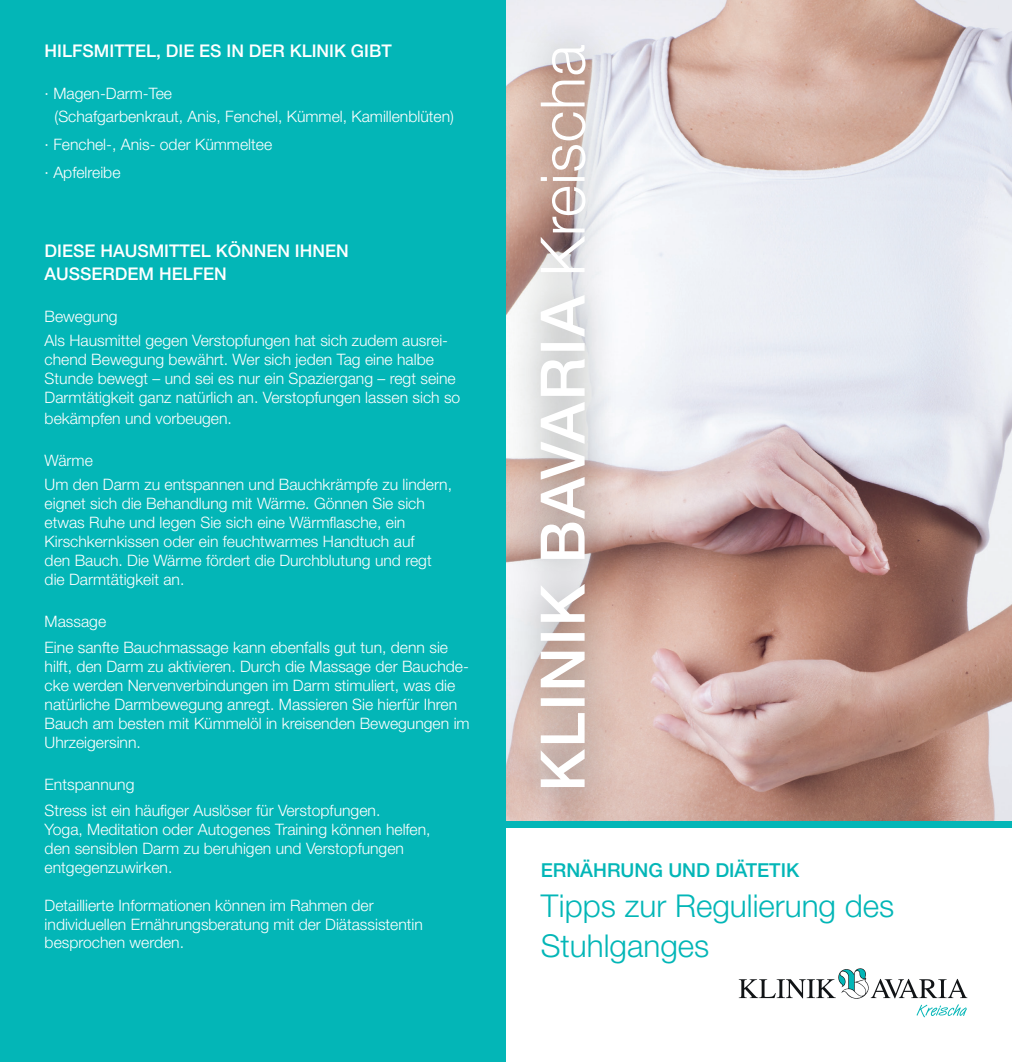
<style>
.page{position:relative;width:1012px;height:1062px;background:#fff}
.page>*{position:absolute;margin:0;border:0;box-sizing:border-box;transform-origin:0 0}
.Titel_2{font:300 31.5px "Helvetica Neue LT Std";color:#03b6b7}
.Titel_1{font:500 19.25px "Helvetica Neue LT Std";color:#03b6b7}
.Überschrift_1{font:500 17.5px "Helvetica Neue LT Std";color:#fff}
.Absatzformat_1{font:300 15.75px/18.9px "Helvetica Neue LT Std";color:#fff}
</style>
<div class="page">
<div style="left:0;top:0;width:506px;height:1062px;background:#03b6b7"></div>
<img style="left:506px;top:0;width:506px;height:821px">
<div style="left:502px;top:10px;width:121px;height:815px;background:#111416;opacity:.5"></div>
<svg style="left:541px;top:45px;width:45px;height:742px"></svg>
<div style="left:504px;top:821px;width:508px;height:7px;background:#03b6b7"></div>
<svg style="left:917px;top:1004px;width:50px;height:13px"></svg>
<svg style="left:739px;top:968px;width:228px;height:30px"></svg>
<p class="Überschrift_1" style="left:45px;top:40px;width:349px">HILFSMITTEL, DIE ES IN DER KLINIK GIBT</p>
<p class="Absatzformat_1" style="left:45px;top:84px;width:129px">∙ Magen-Darm-Tee</p>
<p class="Absatzformat_1" style="left:55px;top:107px;width:401px">(Schafgarbenkraut, Anis, Fenchel, Kümmel, Kamillenblüten)</p>
<p class="Absatzformat_1" style="left:45px;top:135px;width:229px">∙ Fenchel-, Anis- oder Kümmeltee</p>
<p class="Absatzformat_1" style="left:45px;top:163px;width:77px">∙ Apfelreibe</p>
<p class="Überschrift_1" style="left:45px;top:240px;width:306px">DIESE HAUSMITTEL KÖNNEN IHNEN</p>
<p class="Überschrift_1" style="left:45px;top:263px;width:184px">AUSSERDEM HELFEN</p>
<p class="Absatzformat_1" style="left:45px;top:306px;width:74px">Bewegung</p>
<p class="Absatzformat_1" style="left:45px;top:331px;width:417px">Als Hausmittel gegen Verstopfungen hat sich zudem ausrei&shy;chend Bewegung bewährt. Wer sich jeden Tag eine halbe Stunde bewegt – und sei es nur ein Spaziergang – regt seine Darmtätigkeit ganz natürlich an. Verstopfungen lassen sich so</p>
<p class="Absatzformat_1" style="left:45px;top:408px;width:189px">bekämpfen und vorbeugen.</p>
<p class="Absatzformat_1" style="left:45px;top:450px;width:50px">Wärme</p>
<p class="Absatzformat_1" style="left:45px;top:475px;width:409px">Um den Darm zu entspannen und Bauchkrämpfe zu lindern, eignet sich die Behandlung mit Wärme. Gönnen Sie sich</p>
<p class="Absatzformat_1" style="left:45px;top:513px;width:362px">etwas Ruhe und legen Sie sich eine Wärmflasche, ein</p>
<p class="Absatzformat_1" style="left:45px;top:532px;width:371px">Kirschkernkissen oder ein feuchtwarmes Handtuch auf</p>
<p class="Absatzformat_1" style="left:45px;top:550px;width:389px">den Bauch. Die Wärme fördert die Durchblutung und regt</p>
<p class="Absatzformat_1" style="left:45px;top:569px;width:141px">die Darmtätigkeit an.</p>
<p class="Absatzformat_1" style="left:45px;top:611px;width:63px">Massage</p>
<p class="Absatzformat_1" style="left:45px;top:638px;width:405px">Eine sanfte Bauchmassage kann ebenfalls gut tun, denn sie</p>
<p class="Absatzformat_1" style="left:45px;top:657px;width:427px">hilft, den Darm zu aktivieren. Durch die Massage der Bauchde&shy;cke werden Nervenverbindungen im Darm stimuliert, was die natürliche Darmbewegung anregt. Massieren Sie hierfür Ihren Bauch am besten mit Kümmelöl in kreisenden Bewegungen im Uhrzeigersinn.</p>
<p class="Absatzformat_1" style="left:45px;top:774px;width:91px">Entspannung</p>
<p class="Absatzformat_1" style="left:45px;top:800px;width:337px">Stress ist ein häufiger Auslöser für Verstopfungen.</p>
<p class="Absatzformat_1" style="left:45px;top:819px;width:388px">Yoga, Meditation oder Autogenes Training können helfen,</p>
<p class="Absatzformat_1" style="left:45px;top:838px;width:361px">den sensiblen Darm zu beruhigen und Verstopfungen</p>
<p class="Absatzformat_1" style="left:45px;top:857px;width:129px">entgegenzuwirken.</p>
<p class="Absatzformat_1" style="left:45px;top:895px;width:331px">Detaillierte Informationen können im Rahmen der</p>
<p class="Absatzformat_1" style="left:45px;top:914px;width:380px">individuellen Ernährungsberatung mit der Diätassistentin</p>
<p class="Absatzformat_1" style="left:45px;top:933px;width:141px">besprochen werden.</p>
<p class="Titel_1" style="left:541px;top:858px;width:260px">ERNÄHRUNG UND DIÄTETIK</p>
<p class="Titel_2" style="left:541px;top:886px;width:355px">Tipps zur Regulierung des</p>
<p class="Titel_2" style="left:541px;top:926px;width:170px">Stuhlganges</p>
</div>
